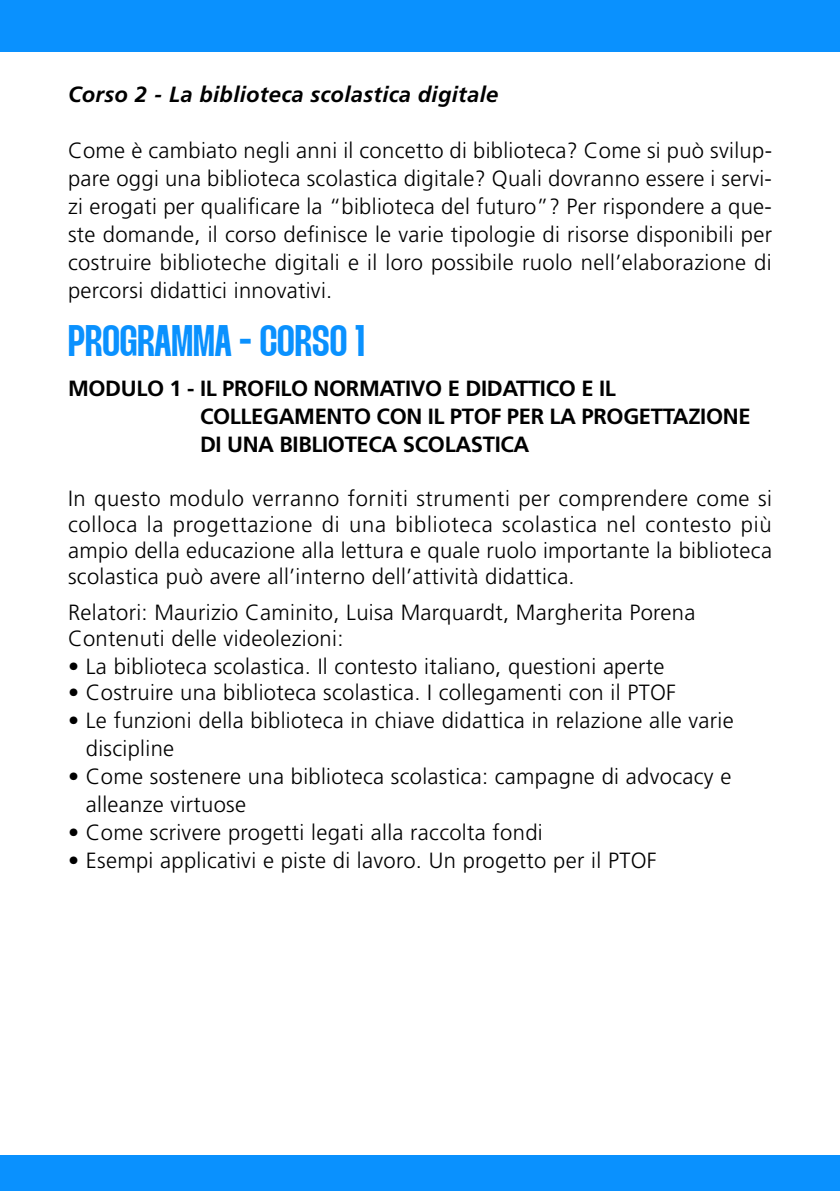
<style>
.page{position:relative;width:840px;height:1191px;background:#fff}
.page>*{position:absolute;margin:0;border:0;box-sizing:border-box;transform-origin:0 0}
.t1{font:44px "Thunder Semi Bold LC";color:#0a91fe}
.t2{font:300 22px/28px "Frutiger LT Std";letter-spacing:.015em;color:#000}
.t3{font:700 22px/28px "Frutiger LT Std";letter-spacing:-.015em;color:#000}
.t4{font:italic 700 22px "Frutiger LT Std";letter-spacing:.015em;color:#000}
</style>
<div class="page">
<div style="left:0;top:0;width:839px;height:51px;background:#0a91fe"></div>
<div style="left:0;top:1155px;width:839px;height:36px;background:#0a91fe"></div>
<p class="t4" style="left:68px;top:81px;width:431px">Corso 2 - La biblioteca scolastica digitale</p>
<p class="t2" style="left:68px;top:136px;width:705px;text-align:justify">Come è cambiato negli anni il concetto di biblioteca? Come si può svilup&shy;pare oggi una biblioteca scolastica digitale? Quali dovranno essere i servi&shy;zi erogati per qualificare la “biblioteca del futuro”? Per rispondere a que&shy;ste domande, il corso definisce le varie tipologie di risorse disponibili per costruire biblioteche digitali e il loro possibile ruolo nell’elaborazione di percorsi didattici innovativi.</p>
<h1 class="t1" style="left:68px;top:321px;width:298px">PROGRAMMA - CORSO 1</h1>
<p class="t3" style="left:200px;top:374px;width:551px;text-indent:-132px">MODULO 1 - IL PROFILO NORMATIVO E DIDATTICO E IL<br>COLLEGAMENTO CON IL PTOF PER LA PROGETTAZIONE<br>DI UNA BIBLIOTECA SCOLASTICA</p>
<p class="t2" style="left:68px;top:485px;width:705px;line-height:26px;text-align:justify">In questo modulo verranno forniti strumenti per comprendere come si colloca la progettazione di una biblioteca scolastica nel contesto più ampio della educazione alla lettura e quale ruolo importante la biblioteca scolastica può avere all’interno dell’attività didattica.</p>
<p class="t2" style="left:68px;top:599px;width:628px;line-height:26px">Relatori: Maurizio Caminito, Luisa Marquardt, Margherita Porena<br>Contenuti delle videolezioni:</p>
<p class="t2" style="left:68px;top:652px;width:597px">• La biblioteca scolastica. Il contesto italiano, questioni aperte</p>
<p class="t2" style="left:68px;top:678px;width:609px">• Costruire una biblioteca scolastica. I collegamenti con il PTOF</p>
<p class="t2" style="left:86px;top:706px;width:649px;text-indent:-18px">• Le funzioni della biblioteca in chiave didattica in relazione alle varie discipline</p>
<p class="t2" style="left:86px;top:762px;width:646px;text-indent:-18px">• Come sostenere una biblioteca scolastica: campagne di advocacy e alleanze virtuose</p>
<p class="t2" style="left:68px;top:818px;width:476px">• Come scrivere progetti legati alla raccolta fondi</p>
<p class="t2" style="left:68px;top:846px;width:589px">• Esempi applicativi e piste di lavoro. Un progetto per il PTOF</p>
</div>
